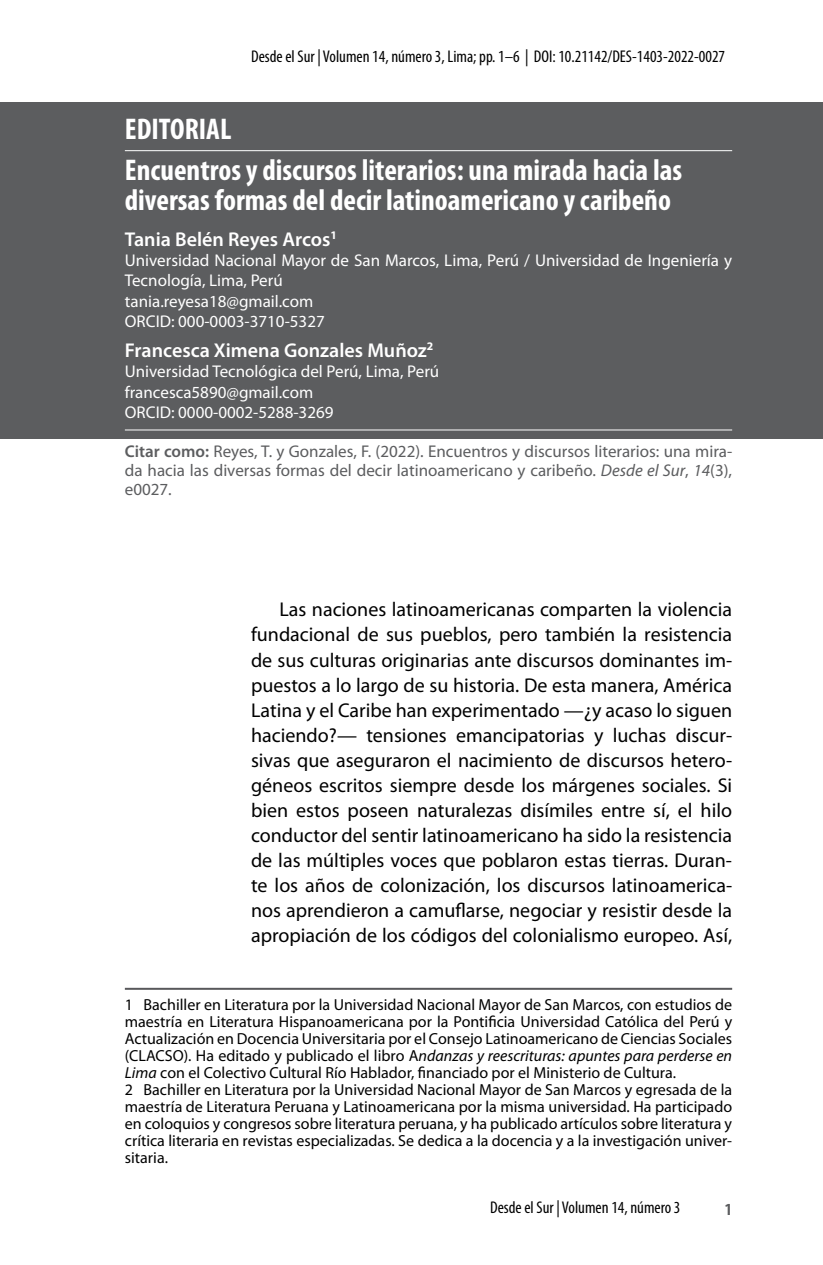
<style>
.page{position:relative;width:823px;height:1265px;background:#fff}
.page>*{position:absolute;margin:0;border:0;box-sizing:border-box;transform-origin:0 0}
.t1{font:700 condensed 30px/41.4px "Myriad Pro";color:#fff}
.t2{font:20px/25px "Myriad Pro";color:#000;text-align:justify}
.t3{font:600 20px "Myriad Pro";color:#fff}
.t4{font:17px/20.4px "Myriad Pro";color:#fff}
.t5{font:17px/19px "Myriad Pro";color:#5c5d5f;text-align:justify}
.t6{font:condensed 17px "Myriad Pro";color:#000}
.t7{font:700 condensed 17px "Myriad Pro";color:#5c5d5f}
.t8{font:16px/17px "Myriad Pro";color:#000}
.s1{font-weight:600}
.s2{font-style:italic}
</style>
<div class="page">
<div style="left:0;top:102px;width:822px;height:336px;background:#5c5d5f"></div>
<hr style="left:125px;top:150px;width:606px;height:1px;background:#fff">
<hr style="left:125px;top:429px;width:606px;height:1px;background:#fff">
<hr style="left:125px;top:987px;width:606px;height:2px;background:#58585b">
<p class="t6" style="left:251px;top:46px;width:475px">Desde el Sur | Volumen 14, número 3, Lima; pp. 1–6 | DOI: 10.21142/DES-1403-2022-0027</p>
<h1 class="t1" style="left:125px;top:107px;width:558px">EDITORIAL<br>Encuentros y discursos literarios: una mirada hacia las</h1>
<h1 class="t1" style="left:125px;top:179px;width:547px">diversas formas del decir latinoamericano y caribeño</h1>
<p class="t3" style="left:125px;top:226px;width:213px">Tania Belén Reyes Arcos<sup>1</sup></p>
<p class="t4" style="left:125px;top:250px;width:608px">Universidad Nacional Mayor de San Marcos, Lima, Perú / Universidad de Ingeniería y Tecnología, Lima, Perú<br>tania.reyesa18@gmail.com<br>ORCID: 000-0003-3710-5327</p>
<p class="t3" style="left:125px;top:337px;width:310px">Francesca Ximena Gonzales Muñoz<sup>2</sup></p>
<p class="t4" style="left:125px;top:361px;width:316px">Universidad Tecnológica del Perú, Lima, Perú francesca5890@gmail.com<br>ORCID: 0000-0002-5288-3269</p>
<p class="t5" style="left:125px;top:441px;width:608px"><span class="s1">Citar como:</span> Reyes, T. y Gonzales, F. (2022). Encuentros y discursos literarios: una mira&shy;da hacia las diversas formas del decir latinoamericano y caribeño. <span class="s2">Desde el Sur</span>, <span class="s2">14</span>(3), e0027.</p>
<p class="t2" style="left:251px;top:597px;width:482px;text-indent:28px">Las naciones latinoamericanas comparten la violencia fundacional de sus pueblos, pero también la resistencia de sus culturas originarias ante discursos dominantes im&shy;puestos a lo largo de su historia. De esta manera, América Latina y el Caribe han experimentado —¿y acaso lo siguen haciendo?— tensiones emancipatorias y luchas discur&shy;sivas que aseguraron el nacimiento de discursos hetero&shy;géneos escritos siempre desde los márgenes sociales. Si bien estos poseen naturalezas disímiles entre sí, el hilo conductor del sentir latinoamericano ha sido la resistencia de las múltiples voces que poblaron estas tierras. Duran&shy;te los años de colonización, los discursos latinoamerica&shy;nos aprendieron a camuflarse, negociar y resistir desde la apropiación de los códigos del colonialismo europeo. Así,</p>
<p class="t8" style="left:125px;top:995px;width:608px">1 Bachiller en Literatura por la Universidad Nacional Mayor de San Marcos, con estudios de maestría en Literatura Hispanoamericana por la Pontificia Universidad Católica del Perú y Actualización en Docencia Universitaria por el Consejo Latinoamericano de Ciencias Sociales (CLACSO). Ha editado y publicado el libro A<span class="s2">ndanzas y reescrituras: apuntes para perderse en Lima</span> con el Colectivo Cultural Río Hablador, financiado por el Ministerio de Cultura.<br>2 Bachiller en Literatura por la Universidad Nacional Mayor de San Marcos y egresada de la maestría de Literatura Peruana y Latinoamericana por la misma universidad. Ha participado en coloquios y congresos sobre literatura peruana, y ha publicado artículos sobre literatura y crítica literaria en revistas especializadas. Se dedica a la docencia y a la investigación univer&shy;sitaria.</p>
<p class="t6" style="left:489px;top:1196px;width:192px">Desde el Sur | Volumen 14, número 3</p>
<p class="t7" style="left:724px;top:1198px;width:9px">1</p>
</div>
